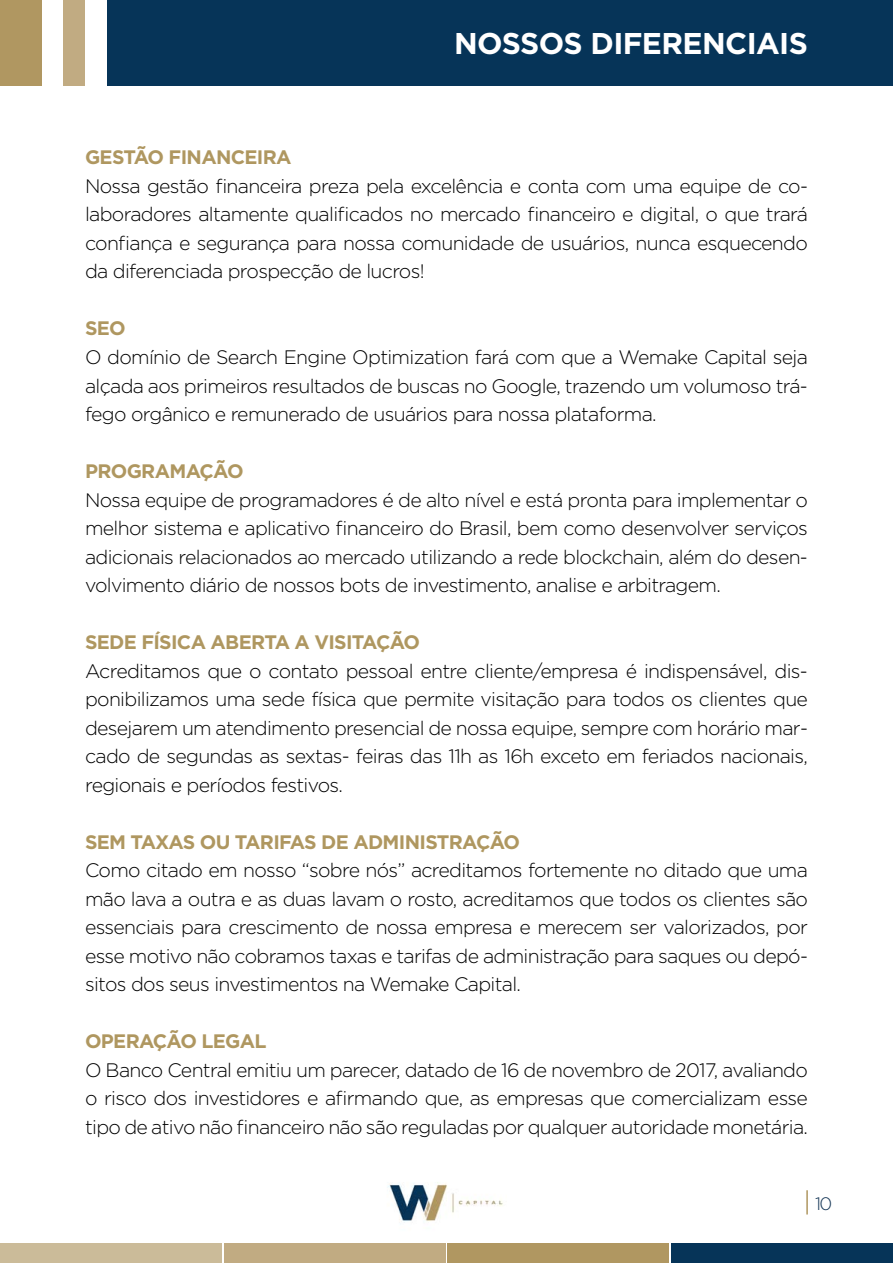
<style>
.page{position:relative;width:893px;height:1263px;background:#fff}
.page>*{position:absolute;margin:0;border:0;box-sizing:border-box;transform-origin:0 0}
.t1{font:700 30px "Gotham";letter-spacing:-.02em;color:#fff}
.t2{font:300 19.5px/28.5px "Gotham";letter-spacing:-.035em;color:#000;text-align:justify}
.t3{font:700 19.5px "Gotham";letter-spacing:-.035em;color:#af9760}
.t4{font:300 18px "Gotham";color:#153656}
</style>
<div class="page">
<img style="left:387px;top:1182px;width:116px;height:41px">
<div style="left:0;top:1243px;width:222px;height:20px;background:#cbbb99"></div>
<div style="left:224px;top:1243px;width:221px;height:20px;background:#c1ab82"></div>
<div style="left:447px;top:1243px;width:222px;height:20px;background:#b09761"></div>
<div style="left:671px;top:1243px;width:222px;height:20px;background:#063458"></div>
<hr style="left:806px;top:1190px;width:2px;height:24px;background:#af9760">
<div style="left:43px;top:0;width:850px;height:85px;background:#063458"></div>
<div style="left:0;top:0;width:43px;height:85px;background:#b09761"></div>
<div style="left:85px;top:0;width:21px;height:97px;background:#fff"></div>
<div style="left:43px;top:0;width:21px;height:97px;background:#fff"></div>
<div style="left:64px;top:0;width:21px;height:85px;background:#c1ab82"></div>
<h1 class="t1" style="left:454px;top:23px;width:355px">NOSSOS DIFERENCIAIS</h1>
<p class="t3" style="left:85px;top:145px;width:208px">GESTÃO FINANCEIRA</p>
<p class="t2" style="left:85px;top:171px;width:724px">Nossa gestão financeira preza pela excelência e conta com uma equipe de co&shy;laboradores altamente qualificados no mercado financeiro e digital, o que trará confiança e segurança para nossa comunidade de usuários, nunca esquecendo da diferenciada prospecção de lucros!</p>
<p class="t3" style="left:85px;top:316px;width:42px">SEO</p>
<p class="t2" style="left:85px;top:342px;width:724px">O domínio de Search Engine Optimization fará com que a Wemake Capital seja alçada aos primeiros resultados de buscas no Google, trazendo um volumoso trá&shy;fego orgânico e remunerado de usuários para nossa plataforma.</p>
<p class="t3" style="left:85px;top:458px;width:160px">PROGRAMAÇÃO</p>
<p class="t2" style="left:85px;top:485px;width:724px">Nossa equipe de programadores é de alto nível e está pronta para implementar o melhor sistema e aplicativo financeiro do Brasil, bem como desenvolver serviços adicionais relacionados ao mercado utilizando a rede blockchain, além do desen&shy;volvimento diário de nossos bots de investimento, analise e arbitragem.</p>
<p class="t3" style="left:85px;top:629px;width:337px">SEDE FÍSICA ABERTA A VISITAÇÃO</p>
<p class="t2" style="left:85px;top:656px;width:724px">Acreditamos que o contato pessoal entre cliente/empresa é indispensável, dis&shy;ponibilizamos uma sede física que permite visitação para todos os clientes que desejarem um atendimento presencial de nossa equipe, sempre com horário mar&shy;cado de segundas as sextas- feiras das 11h as 16h exceto em feriados nacionais, regionais e períodos festivos.</p>
<p class="t3" style="left:85px;top:829px;width:437px">SEM TAXAS OU TARIFAS DE ADMINISTRAÇÃO</p>
<p class="t2" style="left:85px;top:855px;width:724px">Como citado em nosso “sobre nós” acreditamos fortemente no ditado que uma mão lava a outra e as duas lavam o rosto, acreditamos que todos os clientes são essenciais para crescimento de nossa empresa e merecem ser valorizados, por esse motivo não cobramos taxas e tarifas de administração para saques ou depó&shy;sitos dos seus investimentos na Wemake Capital.</p>
<p class="t3" style="left:85px;top:1028px;width:183px">OPERAÇÃO LEGAL</p>
<p class="t2" style="left:85px;top:1055px;width:724px">O Banco Central emitiu um parecer, datado de 16 de novembro de 2017, avaliando o risco dos investidores e afirmando que, as empresas que comercializam esse tipo de ativo não financeiro não são reguladas por qualquer autoridade monetária.</p>
<p class="t4" style="left:815px;top:1192px;width:19px">10</p>
</div>
